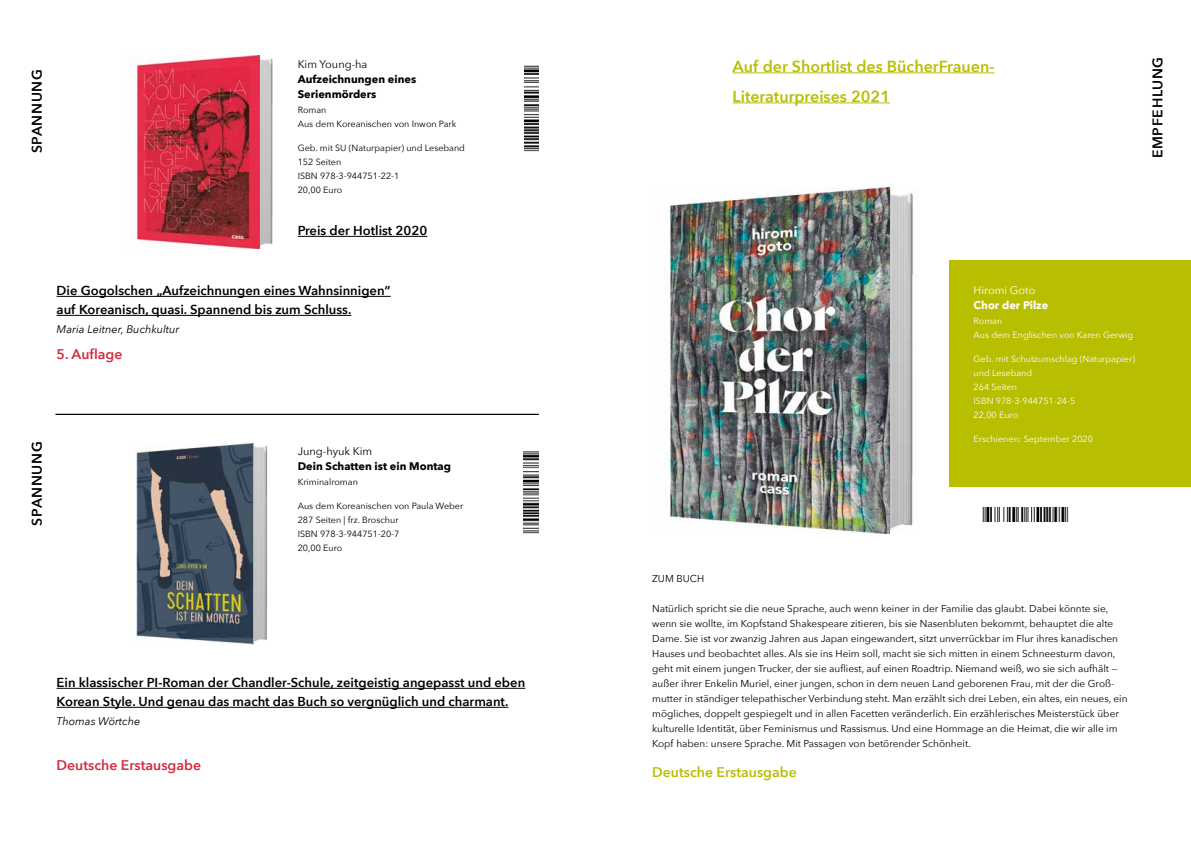
<style>
.page{position:relative;width:1191px;height:842px;background:#fff}
.page>*{position:absolute;margin:0;border:0;box-sizing:border-box;transform-origin:0 0}
.t1{font:600 16px/30px "Avenir Next";color:#b8be00}
.t2{font:600 14px "Avenir Next";color:#d52b3f}
.t3{font:600 14px "Avenir Next";letter-spacing:.05em;color:#000}
.t4{font:600 14px "Avenir Next";color:#b8be00}
.t5{font:600 13px/19px "Avenir Next";color:#000}
.t6{font:700 11px/15px "Avenir Next";color:#000}
.t7{font:italic 11px "Avenir Next";color:#000}
.t8{font:11px "Avenir Next";color:#000}
.t9{font:700 11px "Avenir Next";color:#fff}
.t10{font:11px "Avenir Next";color:#fff}
.t11{font:10px/15px "Avenir Next";color:#000}
.t12{font:9px/14px "Avenir Next";color:#000}
.t13{font:9px/14px "Avenir Next";color:#fff}
</style>
<div class="page">
<img style="left:889px;top:188px;width:24px;height:342px">
<img style="left:664px;top:188px;width:225px;height:346px">
<div style="left:950px;top:261px;width:241px;height:226px;background:#b8be00"></div>
<img style="left:982px;top:507px;width:87px;height:15px">
<hr style="left:732px;top:72px;width:262px;height:1px;background:#b8be00">
<hr style="left:732px;top:102px;width:158px;height:1px;background:#b8be00">
<hr style="left:298px;top:236px;width:129px;height:1px;background:#000">
<hr style="left:57px;top:688px;width:468px;height:1px;background:#000">
<hr style="left:57px;top:707px;width:451px;height:1px;background:#000">
<img style="left:523px;top:451px;width:16px;height:83px">
<img style="left:136px;top:443px;width:118px;height:202px">
<img style="left:254px;top:445px;width:14px;height:197px">
<img style="left:259px;top:56px;width:14px;height:191px">
<img style="left:127px;top:56px;width:132px;height:193px">
<img style="left:524px;top:65px;width:15px;height:87px">
<hr style="left:57px;top:296px;width:334px;height:1px;background:#000">
<hr style="left:57px;top:315px;width:294px;height:1px;background:#000">
<hr style="left:56px;top:414px;width:483px;height:1px;background:#000">
<h2 class="t3" style="left:25px;top:153px;width:86px;rotate:-90deg">SPANNUNG</h2>
<p class="t8" style="left:298px;top:55px;width:71px">Kim Young-ha</p>
<p class="t6" style="left:298px;top:71px;width:120px">Aufzeichnungen eines<br>Serienmörders</p>
<p class="t12" style="left:298px;top:102px;width:160px">Roman<br>Aus dem Koreanischen von Inwon Park</p>
<p class="t12" style="left:298px;top:140px;width:169px">Geb. mit SU (Naturpapier) und Leseband<br>152 Seiten<br>ISBN 978-3-944751-22-1<br>20,00 Euro</p>
<h3 class="t5" style="left:298px;top:221px;width:131px">Preis der Hotlist 2020</h3>
<h3 class="t5" style="left:57px;top:281px;width:335px">Die Gogolschen „Aufzeichnungen eines Wahnsinnigen“ auf Koreanisch, quasi. Spannend bis zum Schluss.</h3>
<p class="t7" style="left:57px;top:320px;width:124px">Maria Leitner, Buchkultur</p>
<h2 class="t2" style="left:56px;top:342px;width:67px">5. Auflage</h2>
<h2 class="t3" style="left:25px;top:526px;width:86px;rotate:-90deg">SPANNUNG</h2>
<p class="t8" style="left:298px;top:441px;width:76px">Jung-hyuk Kim</p>
<p class="t6" style="left:298px;top:458px;width:155px">Dein Schatten ist ein Montag</p>
<p class="t12" style="left:298px;top:474px;width:62px">Kriminalroman</p>
<p class="t12" style="left:298px;top:498px;width:167px">Aus dem Koreanischen von Paula Weber<br>287 Seiten | frz. Broschur<br>ISBN 978-3-944751-20-7<br>20,00 Euro</p>
<h3 class="t5" style="left:57px;top:673px;width:470px">Ein klassischer PI-Roman der Chandler-Schule, zeitgeistig angepasst und eben<br>Korean Style. Und genau das macht das Buch so vergnüglich und charmant.</h3>
<p class="t7" style="left:57px;top:712px;width:85px">Thomas Wörtche</p>
<h2 class="t2" style="left:56px;top:753px;width:146px">Deutsche Erstausgabe</h2>
<h1 class="t1" style="left:732px;top:51px;width:263px">Auf der Shortlist des BücherFrauen-<br>Literaturpreises 2021</h1>
<h2 class="t3" style="left:1145px;top:158px;width:103px;rotate:-90deg">EMPFEHLUNG</h2>
<p class="t10" style="left:973px;top:281px;width:63px">Hiromi Goto</p>
<p class="t9" style="left:973px;top:296px;width:76px">Chor der Pilze</p>
<p class="t13" style="left:973px;top:314px;width:161px">Roman<br>Aus dem Englischen von Karen Gerwig</p>
<p class="t13" style="left:973px;top:352px;width:163px">Geb. mit Schutzumschlag (Naturpapier) und Leseband<br>264 Seiten<br>ISBN 978-3-944751-24-5<br>22,00 Euro</p>
<p class="t13" style="left:973px;top:432px;width:121px">Erschienen: September 2020</p>
<p class="t11" style="left:652px;top:570px;width:54px">ZUM BUCH</p>
<p class="t11" style="left:652px;top:600px;width:477px">Natürlich spricht sie die neue Sprache, auch wenn keiner in der Familie das glaubt. Dabei könnte sie, wenn sie wollte, im Kopfstand Shakespeare zitieren, bis sie Nasenbluten bekommt, behauptet die alte Dame. Sie ist vor zwanzig Jahren aus Japan eingewandert, sitzt unverrückbar im Flur ihres kanadischen Hauses und beobachtet alles. Als sie ins Heim soll, macht sie sich mitten in einem Schneesturm davon, geht mit einem jungen Trucker, der sie aufliest, auf einen Roadtrip. Niemand weiß, wo sie sich aufhält — außer ihrer Enkelin Muriel, einer jungen, schon in dem neuen Land geborenen Frau, mit der die Groß&shy;mutter in ständiger telepathischer Verbindung steht. Man erzählt sich drei Leben, ein altes, ein neues, ein mögliches, doppelt gespiegelt und in allen Facetten veränderlich. Ein erzählerisches Meisterstück über kulturelle Identität, über Feminismus und Rassismus. Und eine Hommage an die Heimat, die wir alle im Kopf haben: unsere Sprache. Mit Passagen von betörender Schönheit.</p>
<h2 class="t4" style="left:652px;top:760px;width:146px">Deutsche Erstausgabe</h2>
</div>
